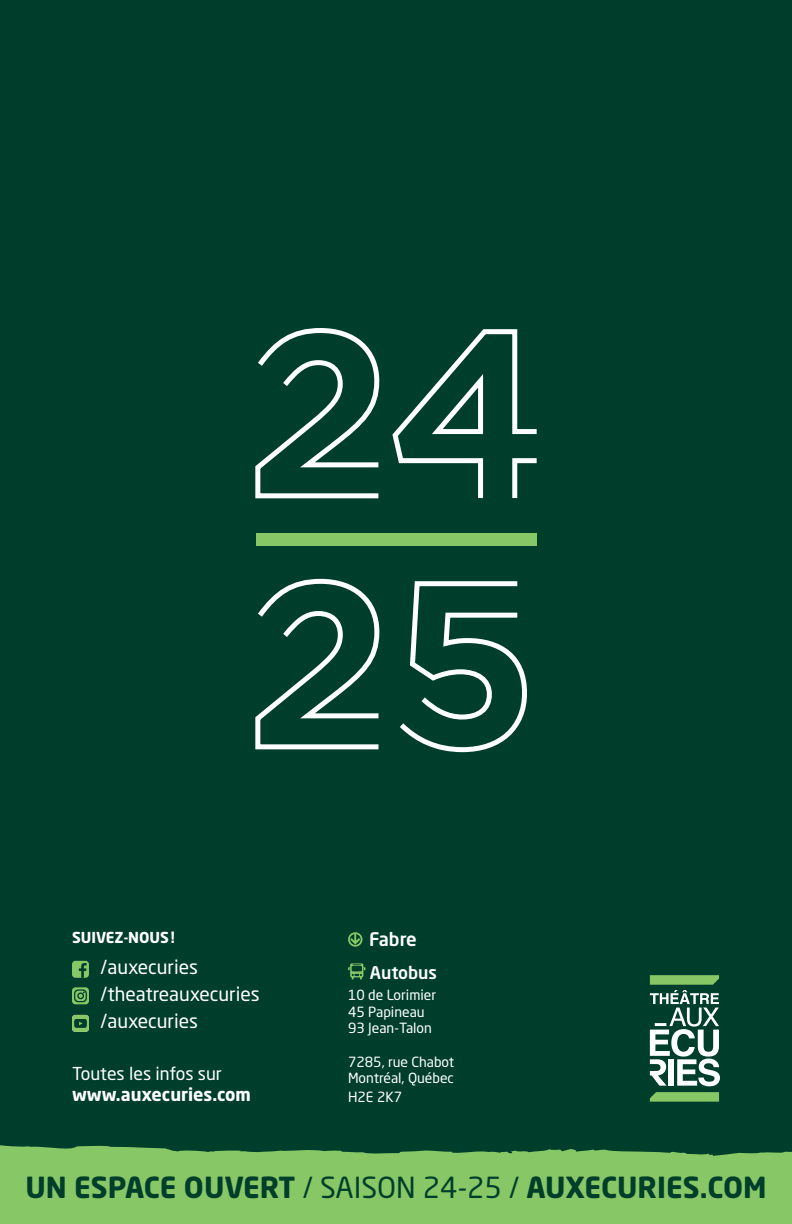
<style>
.page{position:relative;width:792px;height:1224px;background:#003e2c}
.page>*{position:absolute;margin:0;border:0;box-sizing:border-box;transform-origin:0 0}
.t1{font:700 28.8px "Neo Sans Std";color:#003e2c}
.t2{font:19.2px "Neo Sans Std";color:#fff}
.t3{font:500 18.4px "Neo Sans Std";letter-spacing:-.01em;color:#fff}
.t4{font:700 17.6px/21.2px "Neo Sans Std";color:#fff}
.t5{font:500 17.4px "Neo Sans Std";color:#fff}
.t6{font:700 15px "Neo Sans Std";color:#fff}
.t7{font:13.8px "Neo Sans Std";color:#fff}
.s1{font-weight:400}
</style>
<div class="page">
<svg style="left:0;top:1145px;width:792px;height:79px;background:#7dbd60"></svg>
<svg style="left:650px;top:975px;width:70px;height:111px"></svg>
<svg style="left:650px;top:1092px;width:69px;height:10px"></svg>
<svg style="left:348px;top:963px;width:18px;height:16px"></svg>
<svg style="left:348px;top:932px;width:15px;height:15px"></svg>
<svg style="left:72px;top:987px;width:17px;height:17px"></svg>
<svg style="left:74px;top:989px;width:13px;height:13px"></svg>
<div style="left:72px;top:961px;width:17px;height:17px;background:#87c765;border-radius:3px"></div>
<svg style="left:79px;top:963px;width:8px;height:15px"></svg>
<div style="left:72px;top:1015px;width:17px;height:17px;background:#87c765;border-radius:3px"></div>
<div style="left:74px;top:1019px;width:13px;height:9px;background:#003e2c;border-radius:3px"></div>
<div style="left:256px;top:533px;width:281px;height:13px;background:#87c765"></div>
<svg style="left:255px;top:578px;width:272px;height:175px"></svg>
<svg style="left:255px;top:328px;width:282px;height:171px"></svg>
<p class="t6" style="left:72px;top:928px;width:104px">SUIVEZ-NOUS!</p>
<p class="t2" style="left:101px;top:955px;width:99px">/auxecuries</p>
<p class="t2" style="left:101px;top:982px;width:161px">/theatreauxecuries</p>
<p class="t2" style="left:101px;top:1009px;width:99px">/auxecuries</p>
<p class="t4" style="left:72px;top:1063px;width:180px"><span class="s1">Toutes les infos sur </span>www.auxecuries.com</p>
<p class="t3" style="left:369px;top:928px;width:49px">Fabre</p>
<p class="t5" style="left:370px;top:962px;width:69px">Autobus</p>
<p class="t7" style="left:348px;top:986px;width:90px">10 de Lorimier</p>
<p class="t7" style="left:348px;top:1003px;width:78px">45 Papineau</p>
<p class="t7" style="left:348px;top:1020px;width:85px">93 Jean-Talon</p>
<p class="t7" style="left:348px;top:1053px;width:108px">7285, rue Chabot</p>
<p class="t7" style="left:348px;top:1070px;width:107px">Montréal, Québec</p>
<p class="t7" style="left:348px;top:1089px;width:56px">H2E 2K7</p>
<p class="t1" style="left:25px;top:1169px;width:743px">UN ESPACE OUVERT <span class="s1">/ SAISON 24-25 /</span> AUXECURIES.COM</p>
</div>
